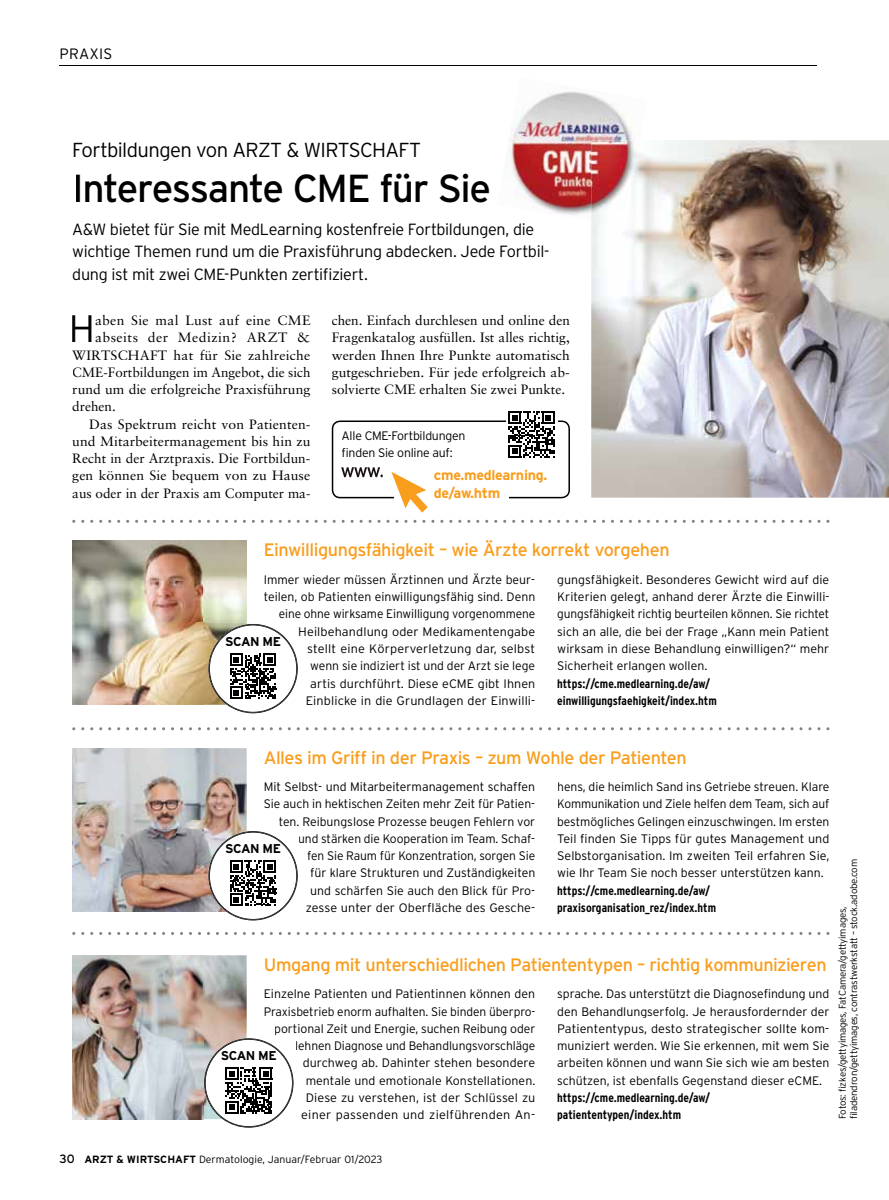
<style>
.page{position:relative;width:889px;height:1200px;background:#fff}
.page>*{position:absolute;margin:0;border:0;box-sizing:border-box;transform-origin:0 0}
.t1{font:39px "Interstate";letter-spacing:-.04em;color:#000}
.t2{font:300 38.1px "Interstate";color:#000}
.t3{font:300 20.25px "Interstate";letter-spacing:-.03em;color:#000}
.t4{font:18px "Interstate";letter-spacing:-.025em;color:#f99d1c}
.t5{font:300 16.2px/22.5px "Interstate";letter-spacing:-.02em;color:#000}
.t6{font:300 15px "Interstate";letter-spacing:.015em;color:#000}
.t7{font:700 14.25px/17.2px "Interstate";letter-spacing:-.02em;color:#f99d1c}
.t8{font:13.5px/17.2px "Sabon";color:#000;text-align:justify}
.t9{font:13.5px "Sabon";letter-spacing:.02em;color:#000}
.t10{font:13.5px "Sabon";letter-spacing:.035em;color:#000}
.t11{font:700 12.75px "Interstate";letter-spacing:-.035em;color:#000}
.t12{font:300 12.3px/17.2px "Interstate";color:#000;text-align:right}
.t13{font:700 condensed 12.3px/17.2px "Interstate";color:#000}
.t14{font:300 12.3px/17.2px "Interstate";letter-spacing:-.02em;color:#000}
.t15{font:300 10.5px "Interstate";color:#000}
.t16{font:300 9.75px/11.2px "Interstate";letter-spacing:-.02em;color:#000}
.s1{font-weight:400;font-size:12px}
.s2{font-weight:700}
</style>
<div class="page">
<hr style="left:60px;top:66px;width:756px;height:1px;background:#000">
<img style="left:72px;top:541px;width:175px;height:122px">
<img style="left:72px;top:663px;width:137px;height:41px">
<img style="left:72px;top:748px;width:175px;height:163px">
<img style="left:72px;top:955px;width:175px;height:163px">
<img style="left:591px;top:140px;width:298px;height:357px">
<svg style="left:332px;top:411px;width:238px;height:101px"></svg>
<svg style="left:72px;top:519px;width:757px;height:3px"></svg>
<svg style="left:72px;top:727px;width:757px;height:3px"></svg>
<svg style="left:72px;top:932px;width:757px;height:2px"></svg>
<img style="left:204px;top:1038px;width:1px;height:80px">
<svg style="left:205px;top:1037px;width:88px;height:90px"></svg>
<div style="left:222px;top:1050px;width:54px;height:9px;background:#fff"></div>
<img style="left:208px;top:831px;width:1px;height:80px">
<svg style="left:209px;top:830px;width:89px;height:90px"></svg>
<div style="left:226px;top:843px;width:54px;height:9px;background:#fff"></div>
<img style="left:208px;top:664px;width:1px;height:40px">
<svg style="left:209px;top:623px;width:89px;height:90px"></svg>
<div style="left:226px;top:636px;width:54px;height:9px;background:#fff"></div>
<img style="left:504px;top:91px;width:143px;height:130px">
<img style="left:591px;top:140px;width:49px;height:87px">
<p class="t6" style="left:60px;top:45px;width:54px">PRAXIS</p>
<h3 class="t3" style="left:72px;top:138px;width:350px">Fortbildungen von ARZT &amp; WIRTSCHAFT</h3>
<h1 class="t1" style="left:72px;top:166px;width:420px">Interessante CME für Sie</h1>
<h3 class="t5" style="left:72px;top:218px;width:478px">A&amp;W bietet für Sie mit MedLearning kostenfreie Fortbildungen, die wichtige Themen rund um die Praxisführung abdecken. Jede Fortbil&shy;dung ist mit zwei CME-Punkten zertifiziert.</h3>
<h2 class="t2" style="left:69px;top:307px;width:28px">H</h2>
<p class="t9" style="left:95px;top:312px;width:217px">aben Sie mal Lust auf eine CME</p>
<p class="t10" style="left:95px;top:329px;width:217px">abseits der Medizin? ARZT &amp;</p>
<p class="t8" style="left:72px;top:346px;width:239px">WIRTSCHAFT hat für Sie zahlreiche</p>
<p class="t8" style="left:72px;top:363px;width:240px">CME-Fortbildungen im Angebot, die sich</p>
<p class="t8" style="left:72px;top:380px;width:239px">rund um die erfolgreiche Praxisführung</p>
<p class="t8" style="left:72px;top:398px;width:45px">drehen.</p>
<p class="t8" style="left:89px;top:415px;width:223px">Das Spektrum reicht von Patienten-</p>
<p class="t8" style="left:72px;top:432px;width:240px">und Mitarbeitermanagement bis hin zu</p>
<p class="t8" style="left:72px;top:449px;width:239px">Recht in der Arztpraxis. Die Fortbildun-</p>
<p class="t8" style="left:72px;top:467px;width:239px">gen können Sie bequem von zu Hause</p>
<p class="t8" style="left:72px;top:484px;width:240px">aus oder in der Praxis am Computer ma-</p>
<p class="t8" style="left:332px;top:311px;width:240px">chen. Einfach durchlesen und online den Fragenkatalog ausfüllen. Ist alles richtig, werden Ihnen Ihre Punkte automatisch gutgeschrieben. Für jede erfolgreich ab&shy;solvierte CME erhalten Sie zwei Punkte.</p>
<p class="t14" style="left:341px;top:427px;width:125px">Alle CME-Fortbildungen finden Sie online auf:</p>
<p class="t7" style="left:434px;top:466px;width:115px">cme.medlearning. de/aw.htm</p>
<h3 class="t4" style="left:264px;top:539px;width:407px">Einwilligungsfähigkeit – wie Ärzte korrekt vorgehen</h3>
<p class="t12" style="left:264px;top:570px;width:273px">Immer wieder müssen Ärztinnen und Ärzte beur&shy;teilen, ob Patienten einwilligungsfähig sind. Denn eine ohne wirksame Einwilligung vorgenommene Heilbehandlung oder Medikamentengabe<br>stellt eine Körperverletzung dar, selbst<br>wenn sie indiziert ist und der Arzt sie lege<br>artis durchführt. Diese eCME gibt Ihnen Einblicke in die Grundlagen der Einwilli-</p>
<p class="t12" style="left:557px;top:570px;width:274px;text-align:justify">gungsfähigkeit. Besonderes Gewicht wird auf die Kriterien gelegt, anhand derer Ärzte die Einwilli&shy;gungsfähigkeit richtig beurteilen können. Sie richtet sich an alle, die bei der Frage „Kann mein Patient wirksam in diese Behandlung einwilligen?“ mehr Sicherheit erlangen wollen.</p>
<p class="t11" style="left:225px;top:634px;width:57px">SCAN ME</p>
<p class="t13" style="left:557px;top:674px;width:161px">https://cme.medlearning.de/aw/ einwilligungsfaehigkeit/index.htm</p>
<h3 class="t4" style="left:264px;top:747px;width:424px">Alles im Griff in der Praxis – zum Wohle der Patienten</h3>
<p class="t12" style="left:264px;top:777px;width:273px">Mit Selbst- und Mitarbeitermanagement schaffen Sie auch in hektischen Zeiten mehr Zeit für Patien&shy;ten. Reibungslose Prozesse beugen Fehlern vor und stärken die Kooperation im Team. Schaf-<br>fen Sie Raum für Konzentration, sorgen Sie<br>für klare Strukturen und Zuständigkeiten<br>und schärfen Sie auch den Blick für Pro-<br>zesse unter der Oberfläche des Gesche-</p>
<p class="t12" style="left:557px;top:777px;width:274px;text-align:justify">hens, die heimlich Sand ins Getriebe streuen. Klare Kommunikation und Ziele helfen dem Team, sich auf bestmögliches Gelingen einzuschwingen. Im ersten Teil finden Sie Tipps für gutes Management und Selbstorganisation. Im zweiten Teil erfahren Sie, wie Ihr Team Sie noch besser unterstützen kann.</p>
<p class="t11" style="left:225px;top:841px;width:57px">SCAN ME</p>
<p class="t13" style="left:557px;top:881px;width:160px">https://cme.medlearning.de/aw/ praxisorganisation_rez/index.htm</p>
<h3 class="t4" style="left:264px;top:953px;width:564px">Umgang mit unterschiedlichen Patiententypen – richtig kommunizieren</h3>
<p class="t12" style="left:264px;top:984px;width:273px">Einzelne Patienten und Patientinnen können den Praxisbetrieb enorm aufhalten. Sie binden überpro&shy;portional Zeit und Energie, suchen Reibung oder lehnen Diagnose und Behandlungsvorschläge durchweg ab. Dahinter stehen besondere mentale und emotionale Konstellationen.<br>Diese zu verstehen, ist der Schlüssel zu<br>einer passenden und zielführenden An-</p>
<p class="t12" style="left:557px;top:984px;width:274px;text-align:justify">sprache. Das unterstützt die Diagnosefindung und den Behandlungserfolg. Je herausfordernder der Patiententypus, desto strategischer sollte kom&shy;muniziert werden. Wie Sie erkennen, mit wem Sie arbeiten können und wann Sie sich wie am besten schützen, ist ebenfalls Gegenstand dieser eCME.</p>
<p class="t11" style="left:221px;top:1048px;width:57px">SCAN ME</p>
<p class="t13" style="left:557px;top:1088px;width:154px">https://cme.medlearning.de/aw/ patiententypen/index.htm</p>
<p class="t16" style="left:836px;top:1118px;width:261px;rotate:-90deg">Fotos: fizkes/gettyimages, FatCamera/gettyimages, filadendron/gettyimages, contrastwerkstatt – stock.adobe.com</p>
<p class="t15" style="left:60px;top:1152px;width:324px"><span class="s1">30</span> <span class="s2">ARZT &amp; WIRTSCHAFT</span> Dermatologie, Januar/Februar 01 / 2023</p>
</div>
